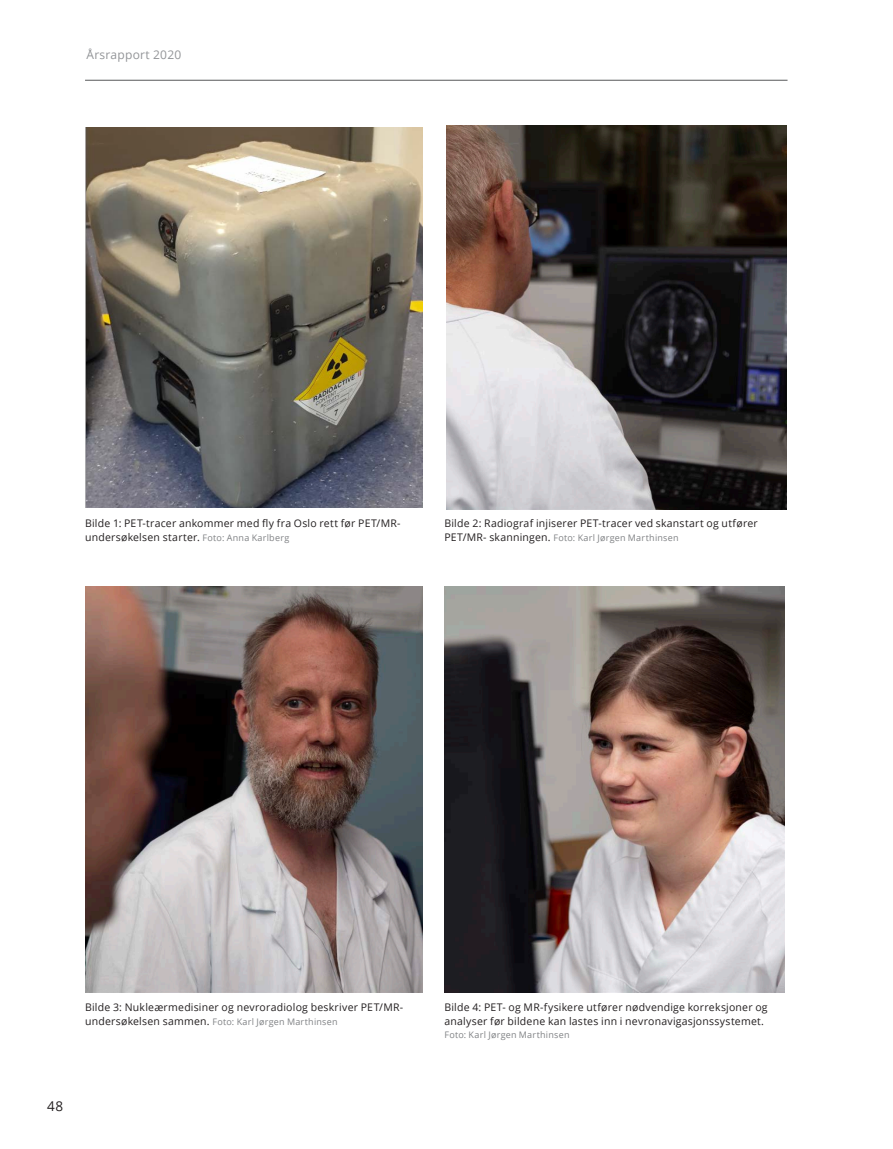
<style>
.page{position:relative;width:893px;height:1149px;background:#fff}
.page>*{position:absolute;margin:0;border:0;box-sizing:border-box;transform-origin:0 0}
.t1{font:13.5px "Open Sans";color:#231f20}
.t2{font:12px "Open Sans";letter-spacing:.02em;color:#939598}
.Tekst_til_bilder{font:10.5px/13.5px "Open Sans";letter-spacing:.02em;color:#231f20}
.Tekst_til_bilder-2{font:9px "Open Sans";letter-spacing:.025em;color:#808285}
.s1{font-size:9px;color:#808285}
.s2{font-size:10.5px;color:#231f20}
</style>
<div class="page">
<hr style="left:85px;top:80px;width:702px;height:1px;background:#57585a">
<img style="left:85px;top:128px;width:337px;height:379px">
<img style="left:446px;top:126px;width:340px;height:383px">
<img style="left:444px;top:586px;width:340px;height:406px">
<img style="left:85px;top:586px;width:337px;height:406px">
<p class="t2" style="left:87px;top:47px;width:96px">Årsrapport 2020</p>
<p class="Tekst_til_bilder" style="left:85px;top:516px;width:317px">Bilde 1: PET-tracer ankommer med fly fra Oslo rett før PET/MR&shy;undersøkelsen starter. <span class="s1">Foto: Anna Karlberg</span></p>
<p class="Tekst_til_bilder" style="left:444px;top:516px;width:315px">Bilde 2: Radiograf injiserer PET-tracer ved skanstart og utfører</p>
<p class="Tekst_til_bilder-2" style="left:444px;top:531px;width:236px"><span class="s2">PET/MR- skanningen.</span> Foto: Karl Jørgen Marthinsen</p>
<p class="Tekst_til_bilder" style="left:85px;top:1000px;width:320px">Bilde 3: Nukleærmedisiner og nevroradiolog beskriver PET/MR-</p>
<p class="Tekst_til_bilder-2" style="left:85px;top:1015px;width:254px"><span class="s2">undersøkelsen sammen.</span> Foto: Karl Jørgen Marthinsen</p>
<p class="t1" style="left:47px;top:1096px;width:17px">48</p>
<p class="Tekst_til_bilder" style="left:444px;top:1000px;width:325px">Bilde 4: PET- og MR-fysikere utfører nødvendige korreksjoner og analyser før bildene kan lastes inn i nevronavigasjonssystemet.</p>
<p class="Tekst_til_bilder-2" style="left:444px;top:1028px;width:127px">Foto: Karl Jørgen Marthinsen</p>
</div>
